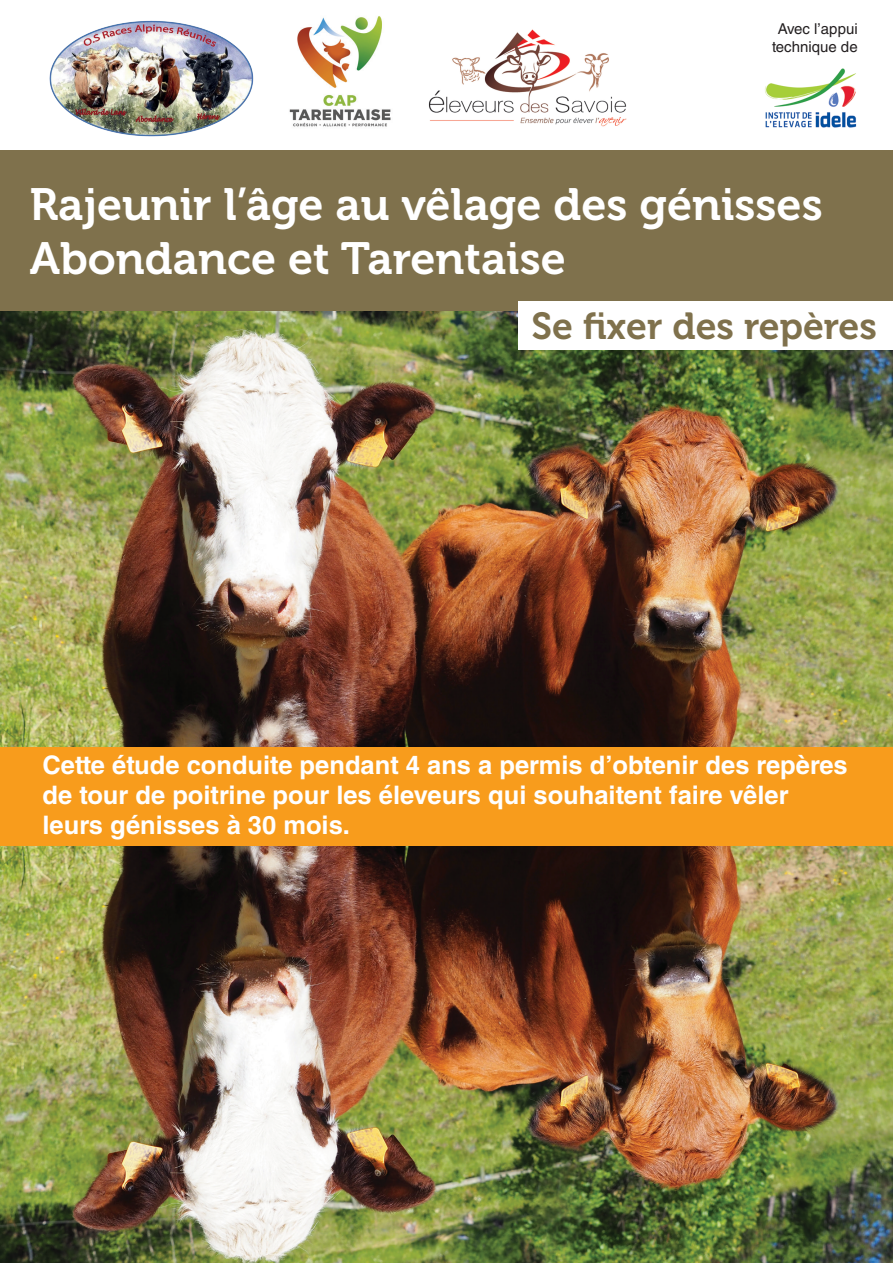
<style>
.page{position:relative;width:893px;height:1263px;background:#fff}
.page>*{position:absolute;margin:0;border:0;box-sizing:border-box;transform-origin:0 0}
.t1{font:45px/54px "Museo 700";color:#fff}
.t2{font:37.5px "Museo 700";color:#7f714c}
.t3{font:700 25.5px/30px "Helvetica LT Std";color:#fff}
.t4{font:15px/18px "Helvetica LT Std";color:#231f20;text-align:center}
</style>
<div class="page">
<img style="left:0;top:846px;width:893px;height:417px">
<img style="left:0;top:311px;width:893px;height:436px">
<div style="left:0;top:151px;width:893px;height:160px;background:#7f714c"></div>
<div style="left:519px;top:301px;width:374px;height:49px;background:#fff"></div>
<img style="left:765px;top:68px;width:92px;height:60px">
<img style="left:49px;top:20px;width:205px;height:116px">
<img style="left:428px;top:29px;width:199px;height:98px">
<img style="left:289px;top:16px;width:102px;height:111px">
<div style="left:0;top:747px;width:893px;height:99px;background:#f89c1c"></div>
<p class="t4" style="left:772px;top:20px;width:87px">Avec l’appui technique de</p>
<h1 class="t1" style="left:30px;top:178px;width:794px">Rajeunir l’âge au vêlage des génisses<br>Abondance et Tarentaise</h1>
<h2 class="t2" style="left:531px;top:306px;width:347px">Se fixer des repères</h2>
<p class="t3" style="left:43px;top:750px;width:807px">Cette étude conduite pendant 4 ans a permis d’obtenir des repères de tour de poitrine pour les éleveurs qui souhaitent faire vêler leurs génisses à 30 mois.</p>
</div>
